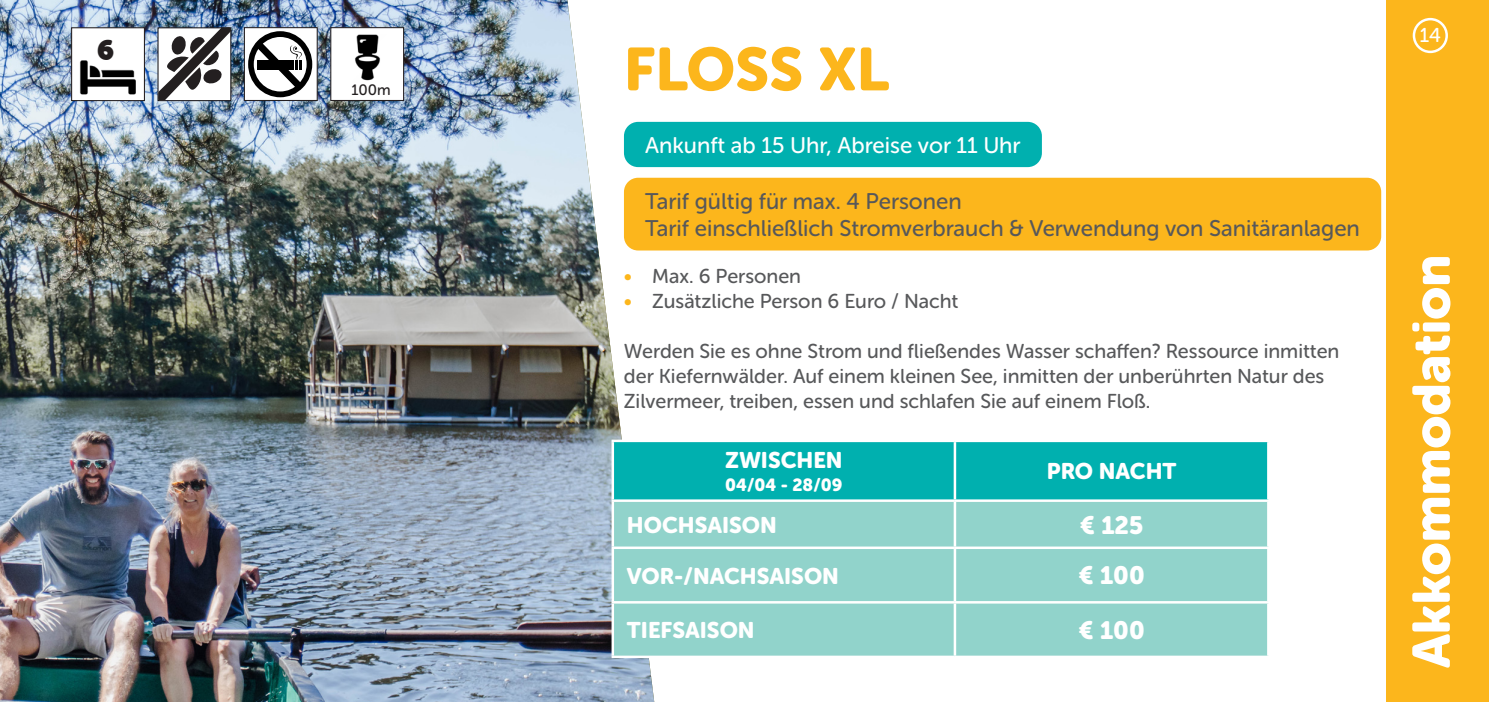
<style>
.page{position:relative;width:1489px;height:702px;background:#fff}
.page>*{position:absolute;margin:0;border:0;box-sizing:border-box;transform-origin:0 0}
.Paragraph_Style_1{font:60px "Museo Sans Rounded 900";color:#fcb61c}
.Paragraph_Style_1-2{font:52.5px "Museo Sans Rounded 900";color:#fff}
.t1{font:28px "Museo Sans Rounded";color:#231f20}
.Paragraph_Style_1-3{font:25px "Museo Sans Rounded 900";color:#fff}
.arcering_geel{font:22.5px/27.5px "Museo Sans Rounded 500";color:#57585a}
.Paragraph_Style_1-4{font:22.5px "Museo Sans Rounded 900";color:#fff}
.arcering_aankomst{font:22.5px "Museo Sans Rounded 500";color:#fff}
.t2{font:20px/25px "Museo Sans Rounded 500";color:#57585a}
.t3{font:20px "Museo Sans Rounded 500";color:#fff}
.Paragraph_Style_1-5{font:17.5px "Museo Sans Rounded 900";color:#fff}
.t4{font:15px "Museo Sans Rounded 500";color:#231f20}
.s1{color:#fcb61c}
</style>
<div class="page">
<div style="left:1385px;top:0;width:103px;height:702px;background:#fcb61c"></div>
<div style="left:1412px;top:18px;width:35px;height:35px;border:2px solid #fff;border-radius:50%"></div>
<img style="left:0;top:0;width:654px;height:702px">
<div style="left:614px;top:442px;width:652px;height:57px;background:#00b0af"></div>
<div style="left:614px;top:502px;width:652px;height:153px;background:#91d3cb"></div>
<hr style="left:611px;top:439px;width:343px;height:3px;background:#fff">
<hr style="left:611px;top:442px;width:3px;height:57px;background:#fff">
<hr style="left:953px;top:442px;width:3px;height:57px;background:#fff">
<hr style="left:611px;top:499px;width:343px;height:3px;background:#fff">
<hr style="left:611px;top:502px;width:3px;height:44px;background:#fff">
<hr style="left:953px;top:502px;width:3px;height:44px;background:#fff">
<hr style="left:611px;top:546px;width:343px;height:3px;background:#fff">
<hr style="left:611px;top:549px;width:3px;height:52px;background:#fff">
<hr style="left:954px;top:546px;width:315px;height:3px;background:#fff">
<hr style="left:953px;top:549px;width:3px;height:52px;background:#fff">
<hr style="left:611px;top:601px;width:343px;height:2px;background:#fff">
<hr style="left:611px;top:603px;width:3px;height:52px;background:#fff">
<hr style="left:954px;top:601px;width:315px;height:2px;background:#fff">
<hr style="left:953px;top:603px;width:3px;height:52px;background:#fff">
<hr style="left:611px;top:655px;width:343px;height:3px;background:#fff">
<div style="left:71px;top:27px;width:74px;height:74px;background:#fff;border:1px solid #241f21"></div>
<svg style="left:157px;top:27px;width:74px;height:74px"></svg>
<svg style="left:158px;top:27px;width:73px;height:73px"></svg>
<div style="left:244px;top:27px;width:74px;height:74px;background:#fff;border:1px solid #241f21"></div>
<svg style="left:248px;top:31px;width:64px;height:66px"></svg>
<img style="left:79px;top:60px;width:60px;height:41px">
<div style="left:330px;top:27px;width:74px;height:74px;background:#fff;border:1px solid #241f21"></div>
<img style="left:355px;top:34px;width:25px;height:47px">
<div style="left:624px;top:122px;width:417px;height:45px;background:#00b0af;border-radius:14px"></div>
<div style="left:624px;top:178px;width:756px;height:72px;background:#fcb61c;border-radius:14px"></div>
<p class="t1" style="left:97px;top:33px;width:19px">6</p>
<p class="t4" style="left:351px;top:81px;width:41px">100m</p>
<p class="Paragraph_Style_1" style="left:624px;top:35px;width:266px">FLOSS XL</p>
<p class="arcering_aankomst" style="left:645px;top:133px;width:377px">Ankunft ab 15 Uhr, Abreise vor 11 Uhr</p>
<p class="arcering_geel" style="left:645px;top:187px;width:716px">Tarif gültig für max. 4 Personen<br>Tarif einschließlich Stromverbrauch &amp; Verwendung von Sanitäranlagen</p>
<p class="t2" style="left:624px;top:263px;width:179px"><span class="s1">•</span> Max. 6 Personen</p>
<p class="t2" style="left:624px;top:288px;width:336px"><span class="s1">•</span> Zusätzliche Person 6 Euro / Nacht</p>
<p class="t2" style="left:624px;top:338px;width:717px">Werden Sie es ohne Strom und fließendes Wasser schaffen? Ressource inmitten der Kiefernwälder. Auf einem kleinen See, inmitten der unberührten Natur des<br>Zilvermeer, treiben, essen und schlafen Sie auf einem Floß.</p>
<p class="Paragraph_Style_1-4" style="left:725px;top:447px;width:119px">ZWISCHEN</p>
<p class="Paragraph_Style_1-5" style="left:725px;top:474px;width:119px">04/04 - 28/09</p>
<p class="Paragraph_Style_1-4" style="left:1046px;top:458px;width:131px">PRO NACHT</p>
<p class="Paragraph_Style_1-4" style="left:627px;top:512px;width:151px">HOCHSAISON</p>
<p class="Paragraph_Style_1-3" style="left:1079px;top:510px;width:65px">€ 125</p>
<p class="Paragraph_Style_1-4" style="left:627px;top:563px;width:213px">VOR-/NACHSAISON</p>
<p class="Paragraph_Style_1-3" style="left:1078px;top:561px;width:68px">€ 100</p>
<p class="Paragraph_Style_1-4" style="left:627px;top:617px;width:129px">TIEFSAISON</p>
<p class="Paragraph_Style_1-3" style="left:1078px;top:616px;width:68px">€ 100</p>
<p class="t3" style="left:1419px;top:24px;width:23px">14</p>
<p class="Paragraph_Style_1-2" style="left:1401px;top:668px;width:415px;rotate:-90deg">Akkommodation</p>
</div>
